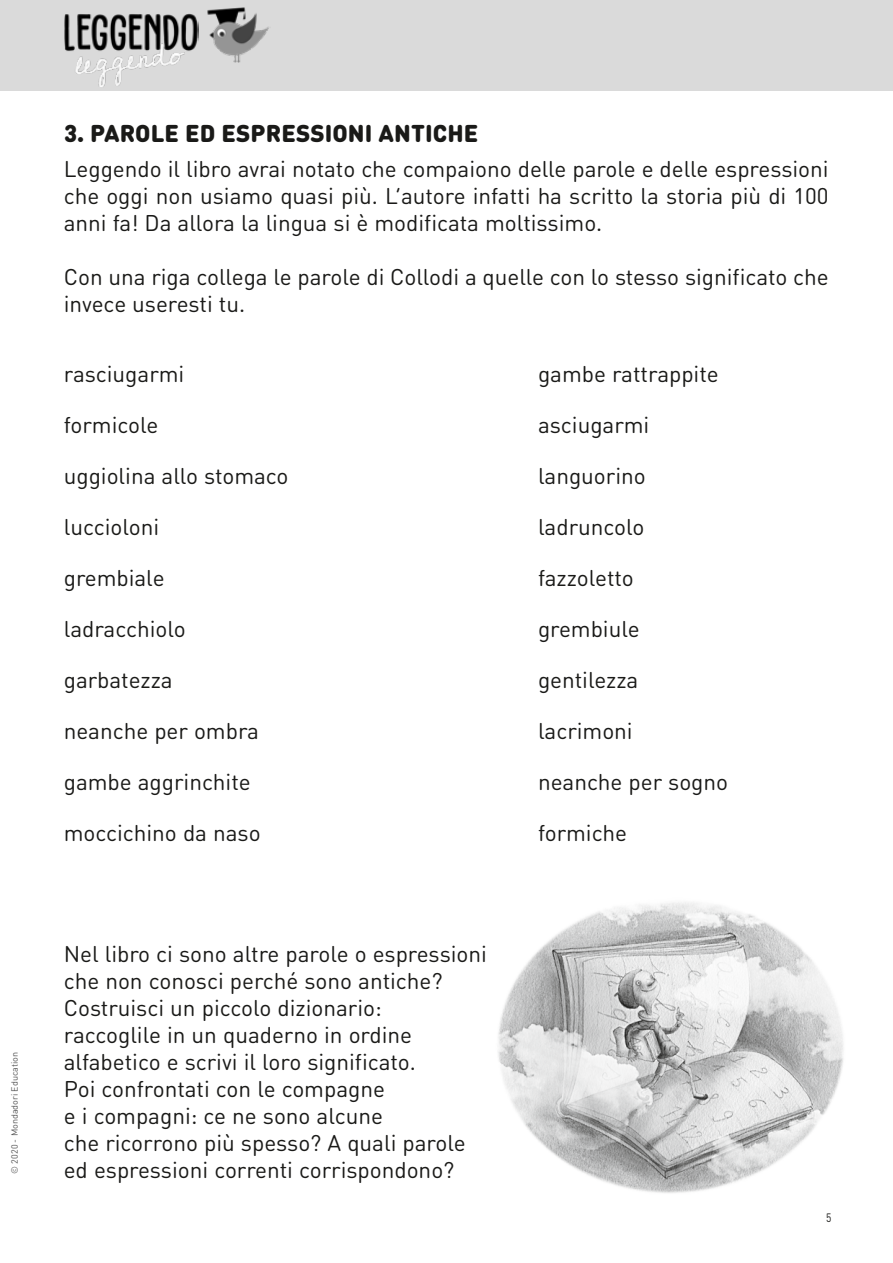
<style>
.page{position:relative;width:893px;height:1263px;background:#fff}
.page>*{position:absolute;margin:0;border:0;box-sizing:border-box;transform-origin:0 0}
.t1{font:900 24px "DIN Round Pro";letter-spacing:.005em;color:#1a1a18}
.t2{font:22.5px/27px "DIN Round Pro";color:#1a1a18}
.t3{font:12px "DIN Round Pro";color:#1a1a18;scale:.85 1}
.t4{font:9px "DIN Round Pro";color:#565656}
</style>
<div class="page">
<div style="left:0;top:0;width:893px;height:91px;background:#dadada"></div>
<img style="left:207px;top:7px;width:62px;height:56px">
<img style="left:64px;top:13px;width:134px;height:74px">
<img style="left:498px;top:902px;width:345px;height:291px">
<p class="t4" style="left:8px;top:1174px;width:123px;rotate:-90deg">© 2020 - Mondadori Education</p>
<p class="t1" style="left:64px;top:115px;width:416px">3. PAROLE ED ESPRESSIONI ANTICHE</p>
<p class="t2" style="left:64px;top:155px;width:766px;text-align:justify">Leggendo il libro avrai notato che compaiono delle parole e delle espressioni che oggi non usiamo quasi più. L’autore infatti ha scritto la storia più di 100 anni fa! Da allora la lingua si è modificata moltissimo.</p>
<p class="t2" style="left:64px;top:263px;width:766px">Con una riga collega le parole di Collodi a quelle con lo stesso significato che invece useresti tu.</p>
<p class="t2" style="left:64px;top:360px;width:122px">rasciugarmi</p>
<p class="t2" style="left:64px;top:411px;width:96px">formicole</p>
<p class="t2" style="left:64px;top:462px;width:226px">uggiolina allo stomaco</p>
<p class="t2" style="left:64px;top:513px;width:97px">luccioloni</p>
<p class="t2" style="left:64px;top:564px;width:102px">grembiale</p>
<p class="t2" style="left:64px;top:615px;width:123px">ladracchiolo</p>
<p class="t2" style="left:64px;top:666px;width:110px">garbatezza</p>
<p class="t2" style="left:64px;top:717px;width:197px">neanche per ombra</p>
<p class="t2" style="left:64px;top:768px;width:188px">gambe aggrinchite</p>
<p class="t2" style="left:64px;top:819px;width:198px">moccichino da naso</p>
<p class="t2" style="left:64px;top:939px;width:425px">Nel libro ci sono altre parole o espressioni che non conosci perché sono antiche?<br>Costruisci un piccolo dizionario:<br>raccoglile in un quaderno in ordine alfabetico e scrivi il loro significato.<br>Poi confrontati con le compagne<br>e i compagni: ce ne sono alcune<br>che ricorrono più spesso? A quali parole ed espressioni correnti corrispondono?</p>
<p class="t2" style="left:538px;top:360px;width:182px">gambe rattrappite</p>
<p class="t2" style="left:538px;top:411px;width:113px">asciugarmi</p>
<p class="t2" style="left:538px;top:462px;width:109px">languorino</p>
<p class="t2" style="left:538px;top:513px;width:108px">ladruncolo</p>
<p class="t2" style="left:538px;top:564px;width:97px">fazzoletto</p>
<p class="t2" style="left:538px;top:615px;width:103px">grembiule</p>
<p class="t2" style="left:538px;top:666px;width:102px">gentilezza</p>
<p class="t2" style="left:538px;top:717px;width:96px">lacrimoni</p>
<p class="t2" style="left:538px;top:768px;width:192px">neanche per sogno</p>
<p class="t2" style="left:538px;top:819px;width:91px">formiche</p>
<p class="t3" style="left:826px;top:1210px;width:8px">5</p>
</div>
